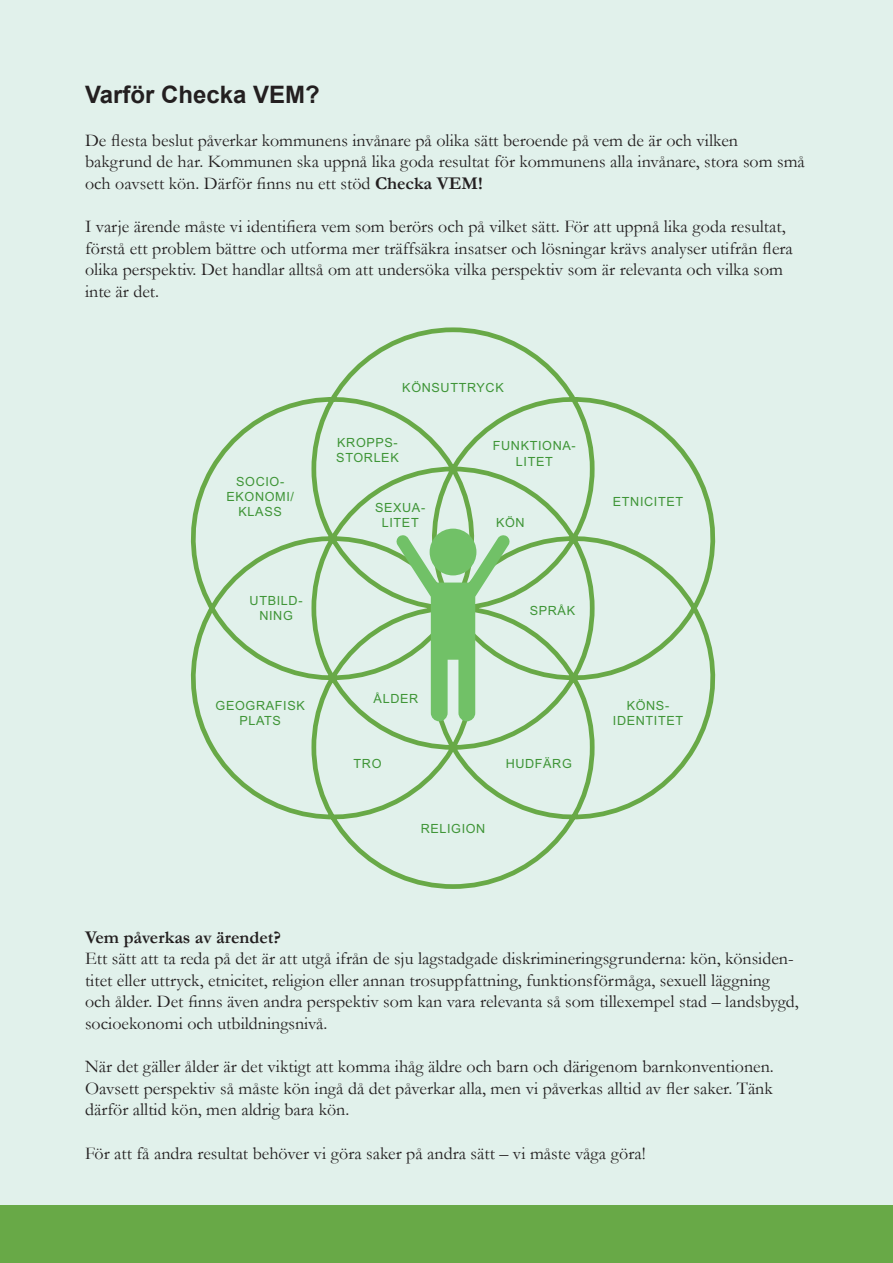
<style>
.page{position:relative;width:893px;height:1263px;background:#e1f1eb}
.page>*{position:absolute;margin:0;border:0;box-sizing:border-box;transform-origin:0 0}
.t1{font:700 24px "Arial";color:#231f20}
.t2{font:18px/21.6px "Garamond";color:#231f20}
.t3{font:700 18px "Garamond";color:#231f20}
.t4{font:12.6px/15.1px "Arial";letter-spacing:.05em;color:#3f9537;text-align:center}
.s1{font-weight:700}
</style>
<div class="page">
<div style="left:0;top:1206px;width:893px;height:57px;background:#68a947"></div>
<svg style="left:191px;top:327px;width:524px;height:562px"></svg>
<div style="left:430px;top:529px;width:46px;height:46px;background:#71c167;border-radius:50%"></div>
<svg style="left:396px;top:534px;width:114px;height:187px"></svg>
<p class="t1" style="left:85px;top:77px;width:236px">Varför Checka VEM?</p>
<p class="t2" style="left:85px;top:129px;width:721px">De flesta beslut påverkar kommunens invånare på olika sätt beroende på vem de är och vilken bakgrund de har. Kommunen ska uppnå lika goda resultat för kommunens alla invånare, stora som små och oavsett kön. Därför finns nu ett stöd <span class="s1">Checka VEM!</span></p>
<p class="t2" style="left:85px;top:215px;width:709px">I varje ärende måste vi identifiera vem som berörs och på vilket sätt. För att uppnå lika goda resultat, förstå ett problem bättre och utforma mer träffsäkra insatser och lösningar krävs analyser utifrån flera olika perspektiv. Det handlar alltså om att undersöka vilka perspektiv som är relevanta och vilka som inte är det.</p>
<p class="t4" style="left:402px;top:380px;width:103px">KÖNSUTTRYCK</p>
<p class="t4" style="left:226px;top:474px;width:69px">SOCIO-<br>EKONOMI/<br>KLASS</p>
<p class="t4" style="left:250px;top:593px;width:54px">UTBILD-<br>NING</p>
<p class="t4" style="left:336px;top:435px;width:64px;text-align:left">KROPPS-<br>STORLEK</p>
<p class="t4" style="left:375px;top:500px;width:52px">SEXUA-<br>LITET</p>
<p class="t4" style="left:493px;top:438px;width:84px">FUNKTIONA-<br>LITET</p>
<p class="t4" style="left:496px;top:515px;width:30px">KÖN</p>
<p class="t4" style="left:530px;top:602px;width:47px">SPRÅK</p>
<p class="t4" style="left:613px;top:494px;width:72px">ETNICITET</p>
<p class="t4" style="left:374px;top:691px;width:46px">ÅLDER</p>
<p class="t4" style="left:216px;top:698px;width:91px">GEOGRAFISK<br>PLATS</p>
<p class="t4" style="left:613px;top:698px;width:72px">KÖNS-<br>IDENTITET</p>
<p class="t4" style="left:354px;top:756px;width:29px">TRO</p>
<p class="t4" style="left:506px;top:756px;width:68px">HUDFÄRG</p>
<p class="t4" style="left:421px;top:821px;width:66px">RELIGION</p>
<p class="t3" style="left:85px;top:925px;width:197px">Vem påverkas av ärendet?</p>
<p class="t2" style="left:85px;top:947px;width:715px">Ett sätt att ta reda på det är att utgå ifrån de sju lagstadgade diskrimineringsgrunderna: kön, könsiden&shy;titet eller uttryck, etnicitet, religion eller annan trosuppfattning, funktionsförmåga, sexuell läggning och ålder. Det finns även andra perspektiv som kan vara relevanta så som tillexempel stad – landsbygd, socioekonomi och utbildningsnivå.</p>
<p class="t2" style="left:85px;top:1055px;width:690px;text-align:justify">När det gäller ålder är det viktigt att komma ihåg äldre och barn och därigenom barnkonventionen.<br>Oavsett perspektiv så måste kön ingå då det påverkar alla, men vi påverkas alltid av fler saker. Tänk därför alltid kön, men aldrig bara kön.</p>
<p class="t2" style="left:85px;top:1142px;width:562px">För att få andra resultat behöver vi göra saker på andra sätt – vi måste våga göra!</p>
</div>
